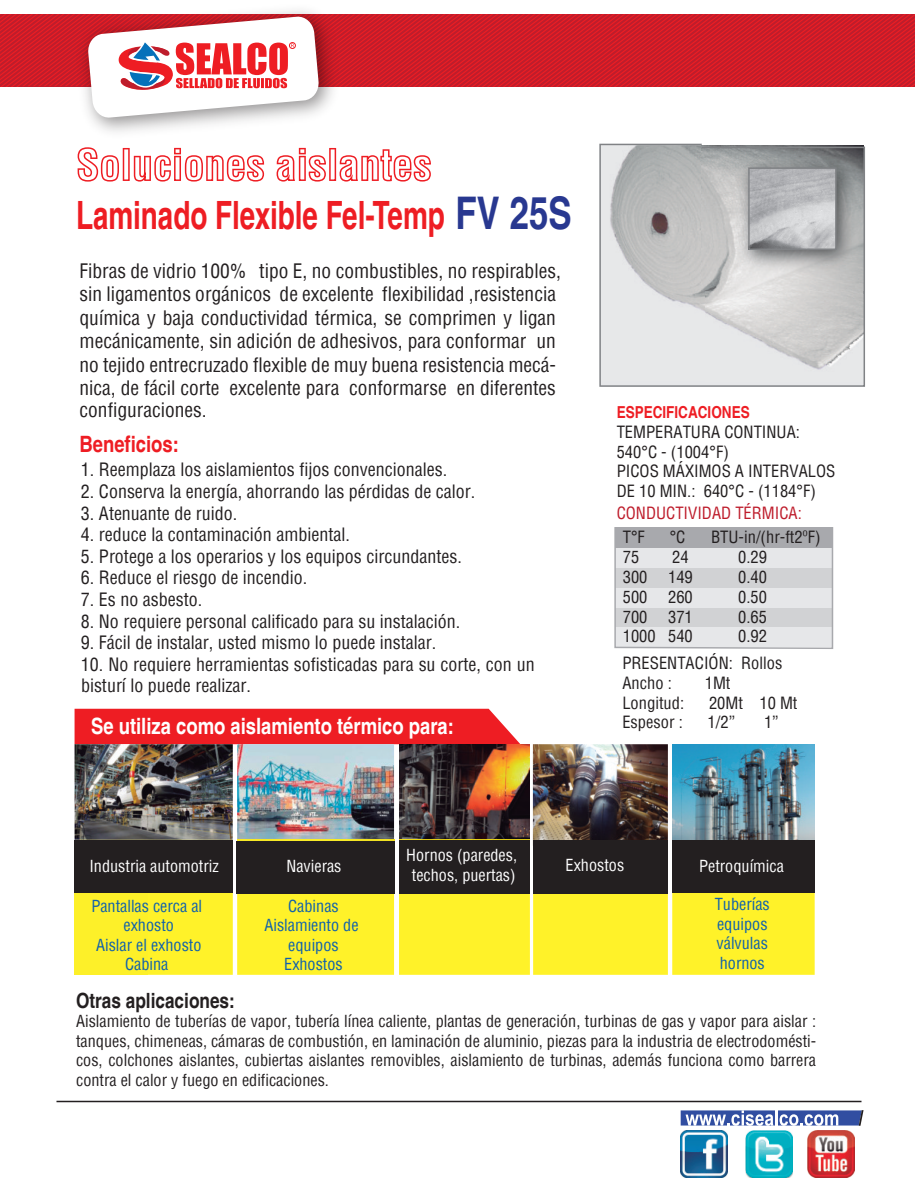
<style>
.page{position:relative;width:918px;height:1188px;background:#fff}
.page>*{position:absolute;margin:0;border:0;box-sizing:border-box;transform-origin:0 0}
.t1{font:700 condensed 45px "Helvetica";color:#283890;scale:.95 1}
.t2{font:700 condensed 39px "Helvetica";color:#ee1d23;scale:.87 1}
.t3{font:700 condensed 22.5px "Helvetica";color:#fff}
.t4{font:700 condensed 22.5px "Helvetica";color:#ee1d23}
.t5{font:700 condensed 21px "Helvetica";color:#231f20}
.t6{font:condensed 19.5px/23.1px "Helvetica";color:#231f20}
.t7{font:condensed 18px/21.6px "Helvetica";color:#231f20}
.t8{font:condensed 16.5px/19.8px "Helvetica";color:#231f20}
.t9{font:condensed 16.5px "Helvetica";color:#be1d2c}
.t10{font:700 condensed 16.5px "Helvetica";color:#ee1d23}
.t11{font:condensed 16.2px/19.5px "Helvetica";color:#231f20;text-align:justify}
.t12{font:condensed 16.2px/19.5px "Helvetica";color:#0f60ac;text-align:center}
.t13{font:condensed 16.2px/19.5px "Helvetica";color:#fff;text-align:center}
</style>
<div class="page">
<svg style="left:0;top:14px;width:914px;height:104px"></svg>
<svg style="left:599px;top:144px;width:266px;height:243px;background:#d1d1d2"></svg>
<div style="left:75px;top:709px;width:445px;height:35px;background:#ee1d23"></div>
<img style="left:237px;top:744px;width:157px;height:96px">
<img style="left:399px;top:744px;width:131px;height:96px">
<img style="left:533px;top:744px;width:135px;height:96px">
<img style="left:672px;top:744px;width:143px;height:96px">
<img style="left:75px;top:744px;width:158px;height:96px">
<svg style="left:148px;top:840px;width:667px;height:135px;background:#fcf031"></svg>
<div style="left:75px;top:845px;width:73px;height:130px;background:#fdf029"></div>
<div style="left:75px;top:840px;width:158px;height:52px;background:#231f20"></div>
<div style="left:236px;top:841px;width:159px;height:52px;background:#231f20"></div>
<div style="left:399px;top:840px;width:131px;height:53px;background:#231f20"></div>
<div style="left:533px;top:840px;width:135px;height:53px;background:#231f20"></div>
<div style="left:672px;top:840px;width:143px;height:52px;background:#231f20"></div>
<svg style="left:614px;top:527px;width:220px;height:122px;background:#d3d4d6"></svg>
<img style="left:702px;top:144px;width:163px;height:3px">
<img style="left:702px;top:147px;width:163px;height:147px">
<img style="left:751px;top:170px;width:83px;height:77px">
<div style="left:748px;top:167px;width:89px;height:83px;border:2px solid #808285"></div>
<svg style="left:78px;top:147px;width:353px;height:35px"></svg>
<img style="left:745px;top:1130px;width:47px;height:47px">
<img style="left:681px;top:1130px;width:47px;height:47px">
<img style="left:808px;top:1130px;width:47px;height:47px">
<svg style="left:681px;top:1110px;width:183px;height:16px"></svg>
<hr style="left:56px;top:1101px;width:806px;height:1px;background:#231f20">
<h2 class="t2" style="left:76px;top:200px;width:425px">Laminado Flexible Fel-Temp</h2>
<h1 class="t1" style="left:455px;top:196px;width:124px">FV 25S</h1>
<p class="t6" style="left:79px;top:261px;width:483px">Fibras de vidrio 100% tipo E, no combustibles, no respirables, sin ligamentos orgánicos de excelente flexibilidad ,resistencia química y baja conductividad térmica, se comprimen y ligan mecánicamente, sin adición de adhesivos, para conformar un no tejido entrecruzado flexible de muy buena resistencia mecá&shy;nica, de fácil corte excelente para conformarse en diferentes configuraciones.</p>
<p class="t4" style="left:79px;top:435px;width:101px">Beneficios:</p>
<p class="t7" style="left:81px;top:461px;width:368px">1. Reemplaza los aislamientos fijos convencionales.</p>
<p class="t7" style="left:81px;top:482px;width:396px">2. Conserva la energía, ahorrando las pérdidas de calor.</p>
<p class="t7" style="left:81px;top:504px;width:158px">3. Atenuante de ruido.</p>
<p class="t7" style="left:81px;top:525px;width:270px">4. reduce la contaminación ambiental.</p>
<p class="t7" style="left:81px;top:547px;width:382px">5. Protege a los operarios y los equipos circundantes.</p>
<p class="t7" style="left:81px;top:569px;width:228px">6. Reduce el riesgo de incendio.</p>
<p class="t7" style="left:81px;top:590px;width:123px">7. Es no asbesto.</p>
<p class="t7" style="left:81px;top:612px;width:381px">8. No requiere personal calificado para su instalación.</p>
<p class="t7" style="left:81px;top:633px;width:357px">9. Fácil de instalar, usted mismo lo puede instalar.</p>
<p class="t7" style="left:81px;top:655px;width:455px">10. No requiere herramientas sofisticadas para su corte, con un bisturí lo puede realizar.</p>
<p class="t3" style="left:91px;top:717px;width:364px">Se utiliza como aislamiento térmico para:</p>
<p class="t10" style="left:617px;top:406px;width:135px">ESPECIFICACIONES</p>
<p class="t8" style="left:617px;top:423px;width:220px">TEMPERATURA CONTINUA:<br>540°C - (1004°F)<br>PICOS MÁXIMOS A INTERVALOS<br>DE 10 MIN.: 640°C - (1184°F)</p>
<p class="t9" style="left:617px;top:507px;width:187px">CONDUCTIVIDAD TÉRMICA:</p>
<p class="t8" style="left:623px;top:529px;width:24px">T°F</p>
<p class="t8" style="left:670px;top:529px;width:17px">°C</p>
<p class="t8" style="left:711px;top:529px;width:111px">BTU-in/(hr-ft2ºF)</p>
<p class="t8" style="left:623px;top:549px;width:18px">75</p>
<p class="t8" style="left:672px;top:549px;width:18px">24</p>
<p class="t8" style="left:738px;top:549px;width:30px">0.29</p>
<p class="t8" style="left:623px;top:569px;width:26px">300</p>
<p class="t8" style="left:668px;top:569px;width:26px">149</p>
<p class="t8" style="left:738px;top:569px;width:30px">0.40</p>
<p class="t8" style="left:623px;top:588px;width:26px">500</p>
<p class="t8" style="left:668px;top:588px;width:26px">260</p>
<p class="t8" style="left:738px;top:588px;width:30px">0.50</p>
<p class="t8" style="left:623px;top:608px;width:26px">700</p>
<p class="t8" style="left:668px;top:608px;width:26px">371</p>
<p class="t8" style="left:738px;top:608px;width:30px">0.65</p>
<p class="t8" style="left:623px;top:628px;width:72px">1000 540</p>
<p class="t8" style="left:622px;top:625px;width:161px;line-height:26.5px;text-indent:116px">0.92<br>PRESENTACIÓN: Rollos</p>
<p class="t8" style="left:622px;top:674px;width:51px">Ancho :</p>
<p class="t8" style="left:705px;top:674px;width:27px">1Mt</p>
<p class="t8" style="left:622px;top:694px;width:63px">Longitud:</p>
<p class="t8" style="left:709px;top:694px;width:90px">20Mt 10 Mt</p>
<p class="t8" style="left:622px;top:714px;width:62px">Espesor :</p>
<p class="t8" style="left:708px;top:714px;width:29px">1/2”</p>
<p class="t8" style="left:764px;top:714px;width:16px">1”</p>
<p class="t13" style="left:406px;top:847px;width:112px">Hornos (paredes, techos, puertas)</p>
<p class="t13" style="left:566px;top:857px;width:60px">Exhostos</p>
<p class="t13" style="left:89px;top:858px;width:131px">Industria automotriz</p>
<p class="t13" style="left:287px;top:858px;width:56px">Navieras</p>
<p class="t13" style="left:699px;top:858px;width:86px">Petroquímica</p>
<p class="t12" style="left:715px;top:896px;width:56px;text-align:left">Tuberías equipos válvulas hornos</p>
<p class="t12" style="left:91px;top:897px;width:112px">Pantallas cerca al exhosto<br>Aislar el exhosto<br>Cabina</p>
<p class="t12" style="left:264px;top:897px;width:96px">Cabinas<br>Aislamiento de equipos<br>Exhostos</p>
<p class="t5" style="left:76px;top:992px;width:160px">Otras aplicaciones:</p>
<p class="t11" style="left:76px;top:1013px;width:742px">Aislamiento de tuberías de vapor, tubería línea caliente, plantas de generación, turbinas de gas y vapor para aislar : tanques, chimeneas, cámaras de combustión, en laminación de aluminio, piezas para la industria de electrodomésti&shy;cos, colchones aislantes, cubiertas aislantes removibles, aislamiento de turbinas, además funciona como barrera contra el calor y fuego en edificaciones.</p>
</div>
